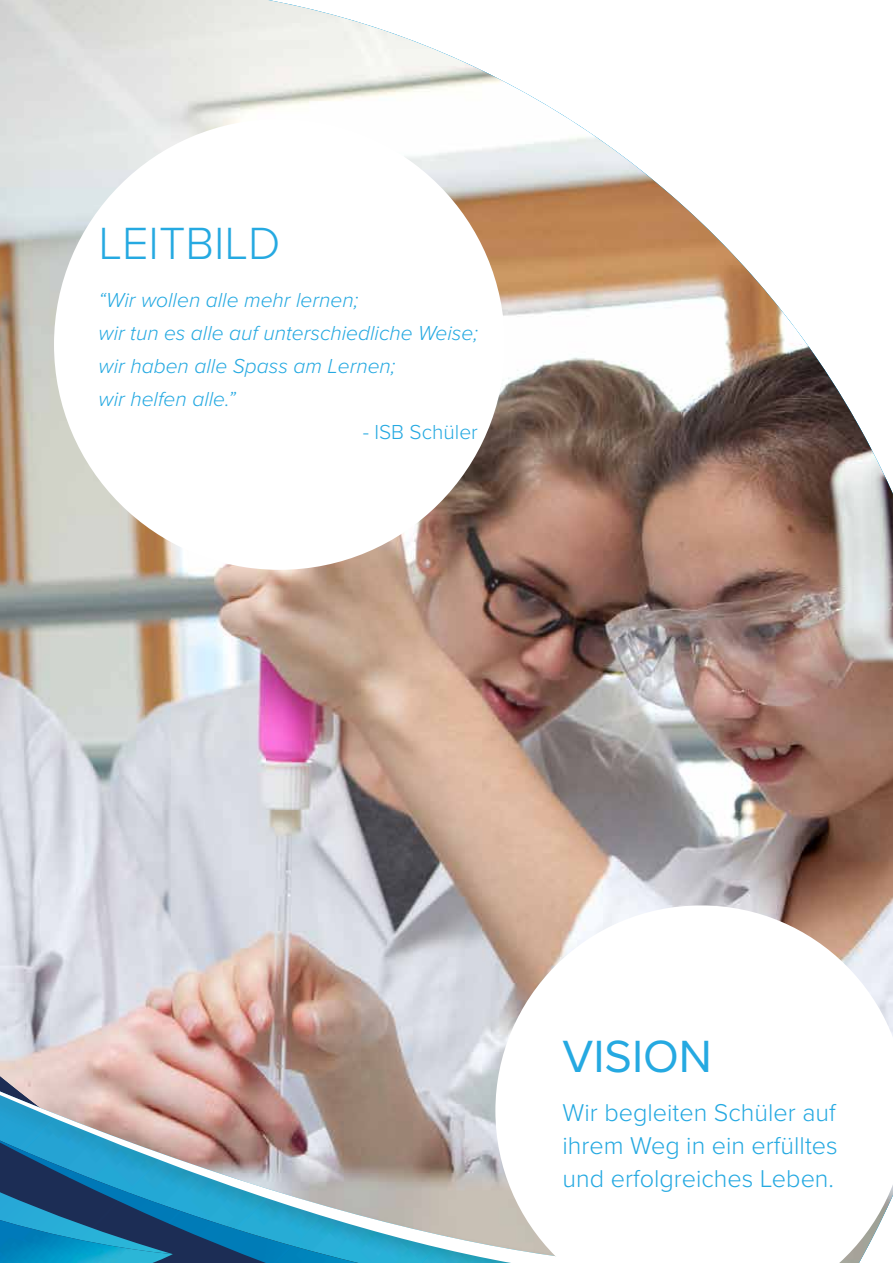
<style>
.page{position:relative;width:893px;height:1263px;background:#fff}
.page>*{position:absolute;margin:0;border:0;box-sizing:border-box;transform-origin:0 0}
.t1{font:300 46.8px "Proxima Nova";color:#25a9e1}
.t2{font:46.8px "Proxima Nova";color:#25a9e1}
.t3{font:300 25.2px/33px "Proxima Nova";color:#25a9e1;text-align:justify}
.t4{font:italic 300 21px/33px "Proxima Nova";color:#25a9e1}
.t5{font:300 21px "Proxima Nova";color:#25a9e1}
</style>
<div class="page">
<img style="left:0;top:0;width:893px;height:905px">
<div style="left:54px;top:119px;width:451px;height:451px;background:#fff;border-radius:50%"></div>
<div style="left:0;top:841px;width:640px;height:422px;background:#000;opacity:.75"></div>
<svg style="left:0;top:845px;width:560px;height:86px"></svg>
<img style="left:0;top:931px;width:495px;height:332px">
<svg style="left:0;top:1192px;width:69px;height:28px"></svg>
<img style="left:0;top:1220px;width:169px;height:43px">
<img style="left:293px;top:1246px;width:65px;height:17px">
<img style="left:169px;top:1211px;width:124px;height:52px">
<img style="left:69px;top:1172px;width:113px;height:52px">
<img style="left:0;top:1140px;width:75px;height:38px">
<svg style="left:495px;top:905px;width:398px;height:358px"></svg>
<img style="left:0;top:1235px;width:150px;height:28px">
<h1 class="t1" style="left:99px;top:208px;width:183px">LEITBILD</h1>
<p class="t4" style="left:99px;top:282px;width:381px">“Wir wollen alle mehr lernen;<br>wir tun es alle auf unterschiedliche Weise; wir haben alle Spass am Lernen;<br>wir helfen alle.”</p>
<p class="t5" style="left:363px;top:416px;width:117px">- ISB Schüler</p>
<h1 class="t2" style="left:563px;top:1022px;width:151px">VISION</h1>
<p class="t3" style="left:563px;top:1094px;width:277px">Wir begleiten Schüler auf ihrem Weg in ein erfülltes und erfolgreiches Leben.</p>
</div>
